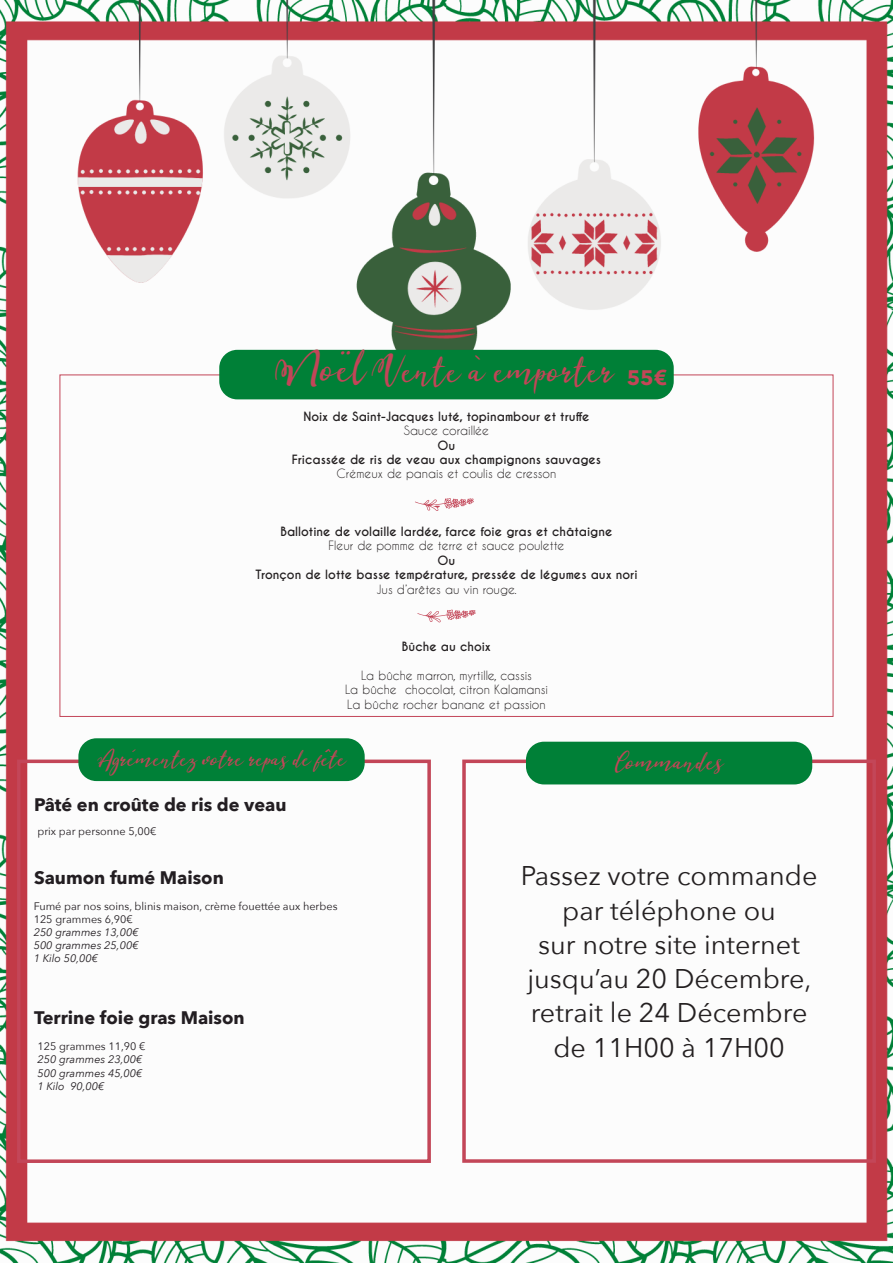
<style>
.page{position:relative;width:893px;height:1263px;background:#fff}
.page>*{position:absolute;margin:0;border:0;box-sizing:border-box;transform-origin:0 0}
.t1{font:42px "Esteh";color:#c34558}
.t2{font:italic 28.2px "Esteh";color:#c34558}
.t3{font:27px "Avenir Next";color:#231f20}
.t4{font:italic 25.5px "Esteh";color:#c34558}
.t5{font:700 21px "Avenir Next";color:#c34658}
.t6{font:700 18.15px "Avenir Next";color:#231e22}
.t7{font:700 12px "Caviar Dreams";color:#231f20}
.t8{font:12px "Caviar Dreams";color:#231f20}
.t9{font:10.8px "Avenir Next";color:#231e22}
.t10{font:italic 10.8px "Avenir Next";color:#231e22}
.s1{font-size:48px}
</style>
<div class="page">
<img style="left:0;top:0;width:893px;height:1263px">
<svg style="left:415px;top:498px;width:59px;height:13px"></svg>
<svg style="left:417px;top:610px;width:59px;height:12px"></svg>
<div style="left:17px;top:759px;width:414px;height:404px;border:4px solid #c34658"></div>
<div style="left:78px;top:738px;width:287px;height:43px;background:#008037;border-radius:18px"></div>
<div style="left:462px;top:759px;width:414px;height:404px;border:4px solid #c34658"></div>
<div style="left:219px;top:350px;width:455px;height:49px;background:#008037;border-radius:18px"></div>
<div style="left:526px;top:742px;width:286px;height:42px;background:#008037;border-radius:18px"></div>
<p class="t1" style="left:277px;top:346px;width:339px"><span class="s1">Noël</span> Vente à emporter</p>
<p class="t7" style="left:303px;top:409px;width:288px">Noix de Saint-Jacques luté, topinambour et truffe</p>
<p class="t8" style="left:404px;top:423px;width:87px">Sauce coraillée</p>
<p class="t7" style="left:438px;top:438px;width:19px">Ou</p>
<p class="t7" style="left:292px;top:452px;width:311px">Fricassée de ris de veau aux champignons sauvages</p>
<p class="t8" style="left:337px;top:467px;width:221px">Crémeux de panais et coulis de cresson</p>
<p class="t5" style="left:627px;top:360px;width:42px">55€</p>
<p class="t7" style="left:280px;top:524px;width:333px">Ballotine de volaille lardée, farce foie gras et châtaigne</p>
<p class="t8" style="left:328px;top:539px;width:238px">Fleur de pomme de terre et sauce poulette</p>
<p class="t7" style="left:438px;top:553px;width:19px">Ou</p>
<p class="t7" style="left:255px;top:567px;width:384px">Tronçon de lotte basse température, pressée de légumes aux nori</p>
<p class="t8" style="left:377px;top:582px;width:142px">Jus d’arêtes au vin rouge.</p>
<p class="t7" style="left:402px;top:639px;width:91px">Bûche au choix</p>
<p class="t8" style="left:361px;top:668px;width:172px">La bûche marron, myrtille, cassis</p>
<p class="t8" style="left:345px;top:683px;width:204px">La bûche chocolat, citron Kalamansi</p>
<p class="t8" style="left:347px;top:697px;width:200px">La bûche rocher banane et passion</p>
<p class="t4" style="left:96px;top:743px;width:257px">Ag rémentez votrerepas defête</p>
<p class="t6" style="left:34px;top:789px;width:254px">Pâté en croûte de ris de veau</p>
<p class="t9" style="left:37px;top:822px;width:120px">prix par personne 5,00€</p>
<p class="t2" style="left:615px;top:745px;width:109px">Commandes</p>
<p class="t6" style="left:34px;top:862px;width:191px">Saumon fumé Maison</p>
<p class="t9" style="left:34px;top:897px;width:305px">Fumé par nos soins, blinis maison, crème fouettée aux herbes</p>
<p class="t9" style="left:34px;top:910px;width:101px">125 grammes 6,90€</p>
<p class="t10" style="left:34px;top:923px;width:106px">250 grammes 13,00€</p>
<p class="t10" style="left:34px;top:936px;width:106px">500 grammes 25,00€</p>
<p class="t10" style="left:34px;top:949px;width:66px">1 Kilo 50,00€</p>
<p class="t6" style="left:34px;top:1002px;width:212px">Terrine foie gras Maison</p>
<p class="t9" style="left:37px;top:1037px;width:110px">125 grammes 11,90 €</p>
<p class="t10" style="left:37px;top:1050px;width:106px">250 grammes 23,00€</p>
<p class="t10" style="left:37px;top:1063px;width:106px">500 grammes 45,00€</p>
<p class="t10" style="left:37px;top:1077px;width:69px">1 Kilo 90,00€</p>
<p class="t3" style="left:521px;top:853px;width:298px">Passez votre commande</p>
<p class="t3" style="left:562px;top:887px;width:215px">par téléphone ou</p>
<p class="t3" style="left:538px;top:922px;width:263px">sur notre site internet</p>
<p class="t3" style="left:527px;top:956px;width:286px">jusqu’au 20 Décembre,</p>
<p class="t3" style="left:531px;top:990px;width:278px">retrait le 24 Décembre</p>
<p class="t3" style="left:553px;top:1024px;width:233px">de 11H00 à 17H00</p>
</div>
